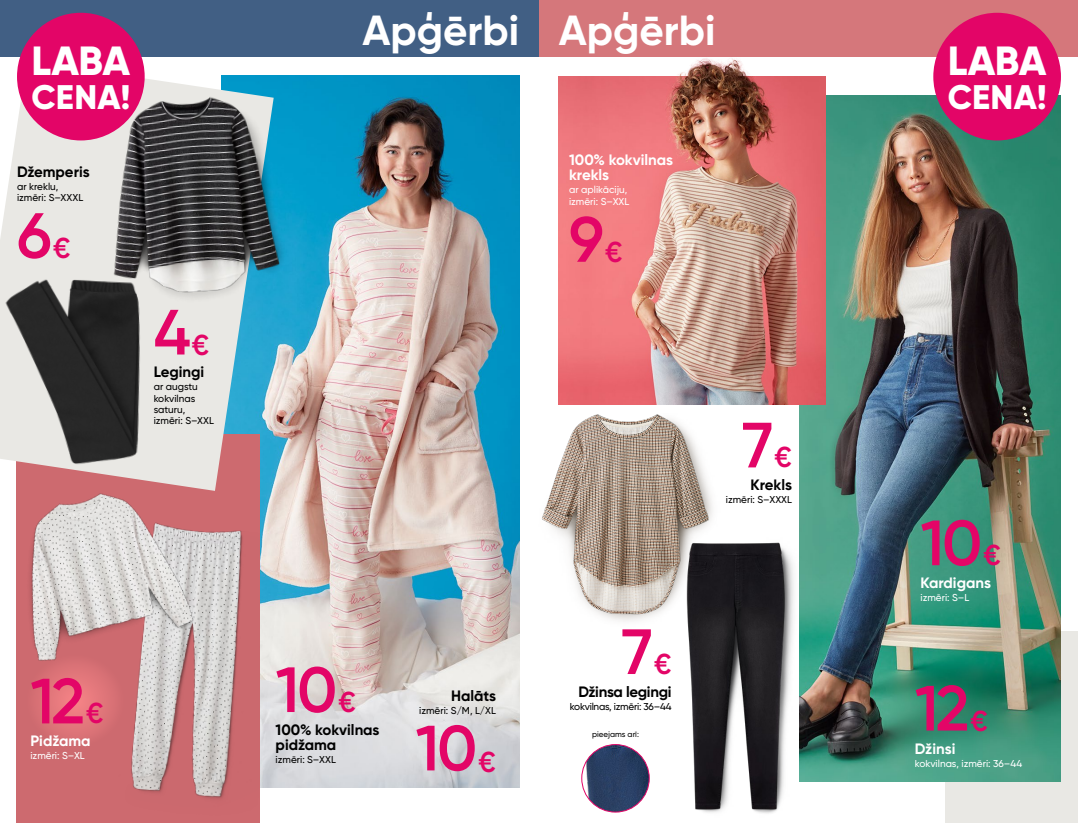
<style>
.page{position:relative;width:1078px;height:823px;background:#fff}
.page>*{position:absolute;margin:0;border:0;box-sizing:border-box;transform-origin:0 0}
.t1{font:600 63.8px "Gilroy";letter-spacing:-.035em;color:#e30567}
.t2{font:700 42px "Gilroy";color:#fff}
.t3{font:800 40.7px "Gilroy";letter-spacing:-.01em;color:#fff}
.t4{font:800 34.1px "Gilroy";letter-spacing:.01em;color:#fff}
.t5{font:700 15px/15px "Gilroy";color:#000}
.t6{font:700 15px/15px "Gilroy";color:#fff}
.t7{font:700 15px "Gilroy";letter-spacing:-.02em;color:#000}
.t8{font:500 10px/11.2px "Gilroy";color:#000}
.t9{font:500 10px/11.2px "Gilroy";color:#fff}
.t10{font:500 10px "Gilroy";letter-spacing:-.025em;color:#000}
.t11{font:500 8px "Gilroy";color:#000}
.s1{font-size:28.8px}
</style>
<div class="page">
<img style="left:260px;top:76px;width:259px;height:711px">
<div style="left:16px;top:434px;width:244px;height:388px;background:#cd6a6f"></div>
<svg style="left:0;top:61px;width:273px;height:429px;fill:#e9e8e4"></svg>
<svg style="left:24px;top:653px;width:102px;height:94px;fill:#e0757a"></svg>
<div style="left:945px;top:631px;width:132px;height:191px;background:#e9e8e4"></div>
<img style="left:799px;top:95px;width:261px;height:685px">
<div style="left:0;top:0;width:539px;height:57px;background:#415f84"></div>
<div style="left:539px;top:0;width:538px;height:57px;background:#d5777b"></div>
<img style="left:558px;top:77px;width:267px;height:327px">
<img style="left:638px;top:58px;width:187px;height:22px">
<img style="left:100px;top:494px;width:184px;height:305px">
<img style="left:83px;top:80px;width:217px;height:245px">
<img style="left:0;top:265px;width:158px;height:200px">
<img style="left:0;top:465px;width:210px;height:222px">
<img style="left:688px;top:537px;width:119px;height:277px">
<img style="left:542px;top:414px;width:178px;height:217px">
<img style="left:581px;top:744px;width:68px;height:67px;border-radius:34px">
<div style="left:581px;top:743px;width:68px;height:69px;border:1px solid #e30567;border-radius:50%"></div>
<div style="left:933px;top:13px;width:127px;height:127px;background:#e30567;border-radius:50%"></div>
<div style="left:17px;top:13px;width:128px;height:127px;background:#e30567;border-radius:50%"></div>
<h3 class="t3" style="left:31px;top:35px;width:100px">LABA</h3>
<h3 class="t4" style="left:32px;top:75px;width:100px">CENA!</h3>
<h3 class="t5" style="left:17px;top:163px;width:74px">Džemperis</h3>
<p class="t8" style="left:17px;top:180px;width:68px">ar kreklu, izmēri: S–XXXL</p>
<h1 class="t1" style="left:17px;top:196px;width:55px">6<span class="s1">€</span></h1>
<h1 class="t1" style="left:154px;top:292px;width:57px">4<span class="s1">€</span></h1>
<h3 class="t5" style="left:154px;top:364px;width:52px">Legingi</h3>
<p class="t8" style="left:154px;top:381px;width:62px">ar augstu kokvilnas saturu, izmēri: S–XXL</p>
<h1 class="t1" style="left:30px;top:661px;width:75px">12<span class="s1">€</span></h1>
<h3 class="t6" style="left:30px;top:733px;width:62px">Pidžama</h3>
<p class="t9" style="left:30px;top:749px;width:56px">izmēri: S–XL</p>
<h2 class="t2" style="left:362px;top:4px;width:355px">Apģērbi Apģērbi</h2>
<h3 class="t6" style="left:569px;top:152px;width:105px">100% kokvilnas krekls</h3>
<p class="t9" style="left:569px;top:184px;width:62px">ar aplikāciju, izmēri: S–XXL</p>
<h1 class="t1" style="left:569px;top:200px;width:55px">9<span class="s1">€</span></h1>
<h1 class="t1" style="left:275px;top:649px;width:82px">10<span class="s1">€</span></h1>
<h3 class="t5" style="left:275px;top:721px;width:105px">100% kokvilnas pidžama</h3>
<p class="t8" style="left:275px;top:753px;width:62px">izmēri: S–XXL</p>
<h3 class="t5" style="left:451px;top:687px;width:46px">Halāts</h3>
<p class="t8" style="left:419px;top:704px;width:78px">izmēri: S/M, L/XL</p>
<h1 class="t1" style="left:415px;top:708px;width:82px">10<span class="s1">€</span></h1>
<h1 class="t1" style="left:621px;top:611px;width:51px">7<span class="s1">€</span></h1>
<h3 class="t7" style="left:578px;top:682px;width:95px">Džinsa legingi</h3>
<p class="t10" style="left:570px;top:700px;width:103px">kokvilnas, izmēri: 36–44</p>
<p class="t11" style="left:592px;top:728px;width:48px">pieejams arī:</p>
<h1 class="t1" style="left:741px;top:405px;width:51px">7<span class="s1">€</span></h1>
<h3 class="t5" style="left:750px;top:477px;width:43px">Krekls</h3>
<p class="t8" style="left:725px;top:494px;width:68px">izmēri: S–XXXL</p>
<h3 class="t3" style="left:947px;top:35px;width:100px">LABA</h3>
<h3 class="t4" style="left:947px;top:75px;width:100px">CENA!</h3>
<h1 class="t1" style="left:920px;top:503px;width:82px">10<span class="s1">€</span></h1>
<h3 class="t6" style="left:920px;top:575px;width:72px">Kardigans</h3>
<p class="t9" style="left:920px;top:591px;width:50px">izmēri: S–L</p>
<h1 class="t1" style="left:914px;top:668px;width:75px">12<span class="s1">€</span></h1>
<h3 class="t6" style="left:914px;top:740px;width:42px">Džinsi</h3>
<p class="t9" style="left:914px;top:757px;width:109px">kokvilnas, izmēri: 36–44</p>
</div>
